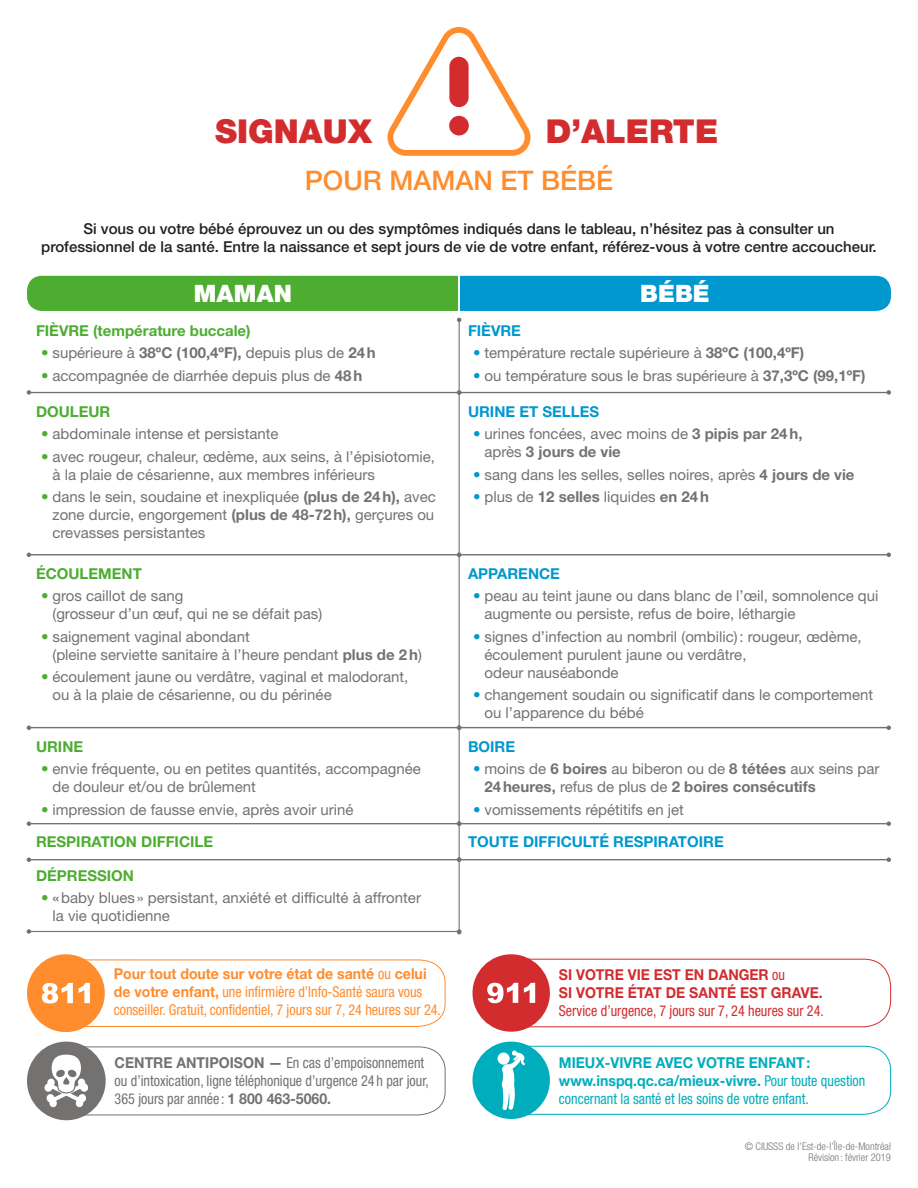
<style>
.page{position:relative;width:918px;height:1188px;background:#fff}
.page>*{position:absolute;margin:0;border:0;box-sizing:border-box;transform-origin:0 0}
.t1{font:900 33px "Helvetica Neue LT Std";color:#d32c2f}
.t2{font:500 27px "Helvetica Neue LT Std";color:#ff8c2d}
.List_Paragraph{font:900 24px "Helvetica Neue LT Std";color:#fff}
.item{font:15px/18px "Helvetica Neue LT Std";color:#747171}
.t3{font:500 15px/18px "Helvetica Neue LT Std";color:#231f20;text-align:center}
.bloc_fond_gris{font:condensed 15px/18px "Helvetica Neue LT Std";color:#ff8c2d;scale:.94 1}
.bloc_fond_gris-2{font:condensed 15px/18px "Helvetica Neue LT Std";color:#747171;scale:.94 1}
.bloc_fond_gris-3{font:condensed 15px/18px "Helvetica Neue LT Std";color:#00adbc;scale:.94 1}
.bloc_fond_gris-4{font:700 15px/18px "Helvetica Neue LT Std";color:#d32c2f;scale:.94 1}
.niveau-1{font:700 15px "Helvetica Neue LT Std";color:#4dad31}
.niveau-1_bebe{font:700 15px "Helvetica Neue LT Std";color:#0098ce}
.t4{font:300 condensed 10.5px/11.2px "Helvetica Neue LT Std";color:#767171;text-align:right}
.s1{font-weight:500;color:#4dad31}
.s2{font-weight:700}
.s3{color:#0098ce}
.s4{font-weight:500}
.s5{font-weight:700;font-stretch:normal}
.s6{font-weight:400;font-stretch:condensed}
</style>
<div class="page">
<svg style="left:27px;top:276px;width:864px;height:35px"></svg>
<hr style="left:458px;top:276px;width:2px;height:36px;background:#fff">
<div style="left:472px;top:954px;width:78px;height:78px;background:#d32c2f;border-radius:50%"></div>
<svg style="left:487px;top:958px;width:404px;height:70px"></svg>
<div style="left:472px;top:1042px;width:78px;height:77px;background:#00adbc;border-radius:50%"></div>
<svg style="left:501px;top:1045px;width:390px;height:70px"></svg>
<div style="left:498px;top:1053px;width:12px;height:12px;background:#fff;border-radius:50%"></div>
<div style="left:27px;top:954px;width:78px;height:78px;background:#ff8c2d;border-radius:50%"></div>
<svg style="left:42px;top:959px;width:404px;height:68px"></svg>
<div style="left:27px;top:1042px;width:79px;height:78px;background:#747171;border-radius:50%"></div>
<svg style="left:44px;top:1046px;width:402px;height:70px"></svg>
<svg style="left:387px;top:27px;width:144px;height:129px"></svg>
<hr style="left:459px;top:320px;width:1px;height:612px;background:#767171">
<svg style="left:457px;top:318px;width:4px;height:4px"></svg>
<hr style="left:29px;top:392px;width:860px;height:1px;background:#767171">
<svg style="left:886px;top:390px;width:5px;height:5px"></svg>
<svg style="left:27px;top:390px;width:4px;height:5px"></svg>
<hr style="left:29px;top:554px;width:860px;height:1px;background:#767171">
<svg style="left:886px;top:553px;width:5px;height:4px"></svg>
<svg style="left:27px;top:553px;width:4px;height:4px"></svg>
<hr style="left:29px;top:727px;width:860px;height:1px;background:#767171">
<svg style="left:886px;top:726px;width:5px;height:4px"></svg>
<svg style="left:27px;top:726px;width:4px;height:4px"></svg>
<hr style="left:29px;top:823px;width:860px;height:1px;background:#767171">
<svg style="left:886px;top:821px;width:5px;height:5px"></svg>
<svg style="left:27px;top:821px;width:4px;height:5px"></svg>
<hr style="left:29px;top:931px;width:430px;height:1px;background:#767171">
<svg style="left:457px;top:929px;width:4px;height:5px"></svg>
<svg style="left:27px;top:929px;width:4px;height:5px"></svg>
<hr style="left:29px;top:859px;width:860px;height:1px;background:#767171">
<svg style="left:886px;top:857px;width:5px;height:5px"></svg>
<svg style="left:27px;top:857px;width:4px;height:5px"></svg>
<svg style="left:457px;top:857px;width:5px;height:5px"></svg>
<svg style="left:457px;top:821px;width:5px;height:5px"></svg>
<svg style="left:457px;top:725px;width:5px;height:5px"></svg>
<svg style="left:457px;top:552px;width:5px;height:5px"></svg>
<svg style="left:457px;top:390px;width:5px;height:5px"></svg>
<p class="t1" style="left:215px;top:111px;width:159px">SIGNAUX</p>
<p class="t1" style="left:546px;top:111px;width:174px">D’ALERTE</p>
<p class="t2" style="left:305px;top:165px;width:310px">POUR MAMAN ET BÉBÉ</p>
<p class="t3" style="left:41px;top:219px;width:837px">Si vous ou votre bébé éprouvez un ou des symptômes indiqués dans le tableau, n’hésitez pas à consulter un professionnel de la santé. Entre la naissance et sept jours de vie de votre enfant, référez-vous à votre centre accoucheur.</p>
<p class="List_Paragraph" style="left:194px;top:279px;width:100px">MAMAN</p>
<p class="List_Paragraph" style="left:640px;top:279px;width:71px">BÉBÉ</p>
<p class="niveau-1" style="left:36px;top:321px;width:216px">FIÈVRE (température buccale)</p>
<p class="item" style="left:41px;top:344px;width:336px"><span class="s1">•</span> supérieure à <span class="s2">38ºC (100,4ºF),</span> depuis plus de <span class="s2">24h</span></p>
<p class="item" style="left:41px;top:366px;width:323px"><span class="s1">•</span> accompagnée de diarrhée depuis plus de <span class="s2">48h</span></p>
<p class="niveau-1_bebe" style="left:468px;top:321px;width:55px">FIÈVRE</p>
<p class="item" style="left:473px;top:344px;width:333px"><span class="s3">•</span> température rectale supérieure à <span class="s2">38ºC (100,4ºF)</span></p>
<p class="item" style="left:473px;top:366px;width:394px"><span class="s3">•</span> ou température sous le bras supérieure à <span class="s2">37,3ºC (99,1ºF)</span></p>
<p class="niveau-1" style="left:36px;top:402px;width:76px">DOULEUR</p>
<p class="item" style="left:41px;top:425px;width:239px"><span class="s1">•</span> abdominale intense et persistante</p>
<p class="item" style="left:52px;top:447px;width:384px;text-indent:-11px"><span class="s1">•</span> avec rougeur, chaleur, œdème, aux seins, à l’épisiotomie, à la plaie de césarienne, aux membres inférieurs</p>
<p class="item" style="left:52px;top:488px;width:385px;text-align:justify;text-indent:-11px"><span class="s1">•</span> dans le sein, soudaine et inexpliquée <span class="s2">(plus de 24h),</span> avec zone durcie, engorgement <span class="s2">(plus de 48-72h),</span> gerçures ou crevasses persistantes</p>
<p class="niveau-1" style="left:36px;top:564px;width:107px">ÉCOULEMENT</p>
<p class="item" style="left:52px;top:587px;width:271px;text-indent:-11px"><span class="s1">•</span> gros caillot de sang<br>(grosseur d’un œuf, qui ne se défait pas)</p>
<p class="item" style="left:52px;top:627px;width:371px;text-indent:-11px"><span class="s1">•</span> saignement vaginal abondant<br>(pleine serviette sanitaire à l’heure pendant <span class="s2">plus de 2h</span>)</p>
<p class="item" style="left:52px;top:668px;width:357px;text-indent:-11px"><span class="s1">•</span> écoulement jaune ou verdâtre, vaginal et malodorant, ou à la plaie de césarienne, ou du périnée</p>
<p class="niveau-1" style="left:36px;top:737px;width:49px">URINE</p>
<p class="item" style="left:52px;top:760px;width:370px;text-indent:-11px"><span class="s1">•</span> envie fréquente, ou en petites quantités, accompagnée de douleur et/ou de brûlement</p>
<p class="item" style="left:41px;top:800px;width:314px"><span class="s1">•</span> impression de fausse envie, après avoir uriné</p>
<p class="niveau-1_bebe" style="left:468px;top:402px;width:133px">URINE ET SELLES</p>
<p class="item" style="left:484px;top:425px;width:320px;text-indent:-11px"><span class="s3">•</span> urines foncées, avec moins de <span class="s2">3 pipis par 24h, </span>après <span class="s2">3 jours de vie</span></p>
<p class="item" style="left:473px;top:465px;width:383px"><span class="s3">•</span> sang dans les selles, selles noires, après <span class="s2">4 jours de vie</span></p>
<p class="item" style="left:473px;top:488px;width:237px"><span class="s3">•</span> plus de <span class="s2">12 selles</span> liquides <span class="s2">en 24h</span></p>
<p class="niveau-1_bebe" style="left:468px;top:564px;width:93px">APPARENCE</p>
<p class="item" style="left:484px;top:587px;width:396px;text-indent:-11px"><span class="s3">•</span> peau au teint jaune ou dans blanc de l’œil, somnolence qui augmente ou persiste, refus de boire, léthargie</p>
<p class="item" style="left:484px;top:627px;width:379px;text-indent:-11px"><span class="s3">•</span> signes d’infection au nombril (ombilic): rougeur, œdème, écoulement purulent jaune ou verdâtre,<br>odeur nauséabonde</p>
<p class="item" style="left:484px;top:686px;width:390px;text-indent:-11px"><span class="s3">•</span> changement soudain ou significatif dans le comportement ou l’apparence du bébé</p>
<p class="niveau-1_bebe" style="left:468px;top:737px;width:49px">BOIRE</p>
<p class="item" style="left:484px;top:760px;width:397px;text-indent:-11px"><span class="s3">•</span> moins de <span class="s2">6 boires</span> au biberon ou de <span class="s2">8 tétées</span> aux seins par<br><span class="s2">24heures,</span> refus de plus de <span class="s2">2 boires consécutifs</span></p>
<p class="item" style="left:473px;top:800px;width:212px"><span class="s3">•</span> vomissements répétitifs en jet</p>
<p class="niveau-1" style="left:36px;top:832px;width:179px">RESPIRATION DIFFICILE</p>
<p class="niveau-1_bebe" style="left:468px;top:832px;width:257px">TOUTE DIFFICULTÉ RESPIRATOIRE</p>
<p class="niveau-1" style="left:36px;top:866px;width:100px">DÉPRESSION</p>
<p class="item" style="left:52px;top:889px;width:370px;text-indent:-11px"><span class="s1">•</span> <span class="s4">«</span>baby blues» persistant, anxiété et difficulté à affronter la vie quotidienne</p>
<p class="bloc_fond_gris" style="left:114px;top:965px;width:350px"><span class="s5">Pour tout doute sur votre état de santé</span> ou <span class="s5">celui de votre enfant,</span> une infirmière d’Info-Santé saura vous conseiller. Gratuit, confidentiel, 7 jours sur 7, 24 heures sur 24.</p>
<p class="bloc_fond_gris-2" style="left:115px;top:1054px;width:336px"><span class="s5">CENTRE ANTIPOISON —</span> En cas d’empoisonnement ou d’intoxication, ligne téléphonique d’urgence 24 h par jour,<br>365 jours par année : <span class="s5">1 800 463-5060.</span></p>
<p class="bloc_fond_gris-4" style="left:559px;top:966px;width:283px">SI VOTRE VIE EST EN DANGER <span class="s6">ou<br></span>SI VOTRE ÉTAT DE SANTÉ EST GRAVE.<br><span class="s6">Service d’urgence, 7 jours sur 7, 24 heures sur 24.</span></p>
<p class="bloc_fond_gris-3" style="left:559px;top:1053px;width:327px"><span class="s5">MIEUX-VIVRE AVEC VOTRE ENFANT: www.inspq.qc.ca/mieux-vivre.</span> Pour toute question concernant la santé et les soins de votre enfant.</p>
<p class="t4" style="left:745px;top:1140px;width:148px">© CIUSSS de l’Est-de-l’Île-de-Montréal<br>Révision : février 2019</p>
</div>
